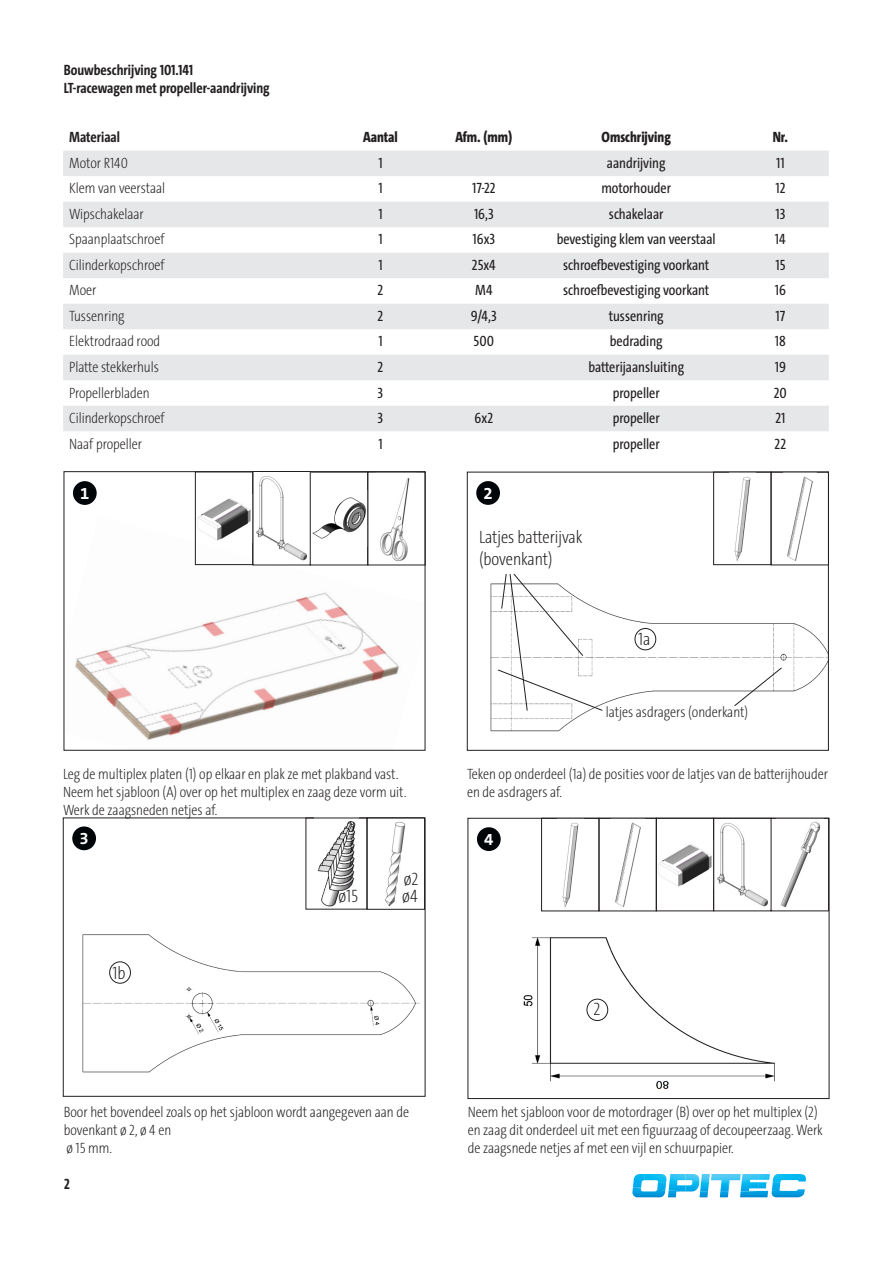
<style>
.page{position:relative;width:893px;height:1263px;background:#fff}
.page>*{position:absolute;margin:0;border:0;box-sizing:border-box;transform-origin:0 0}
.t1{font:200 18px/21.6px "The Sans Cd LF2";color:#231f20}
.t2{font:700 16.8px "The Sans B W7";color:#fff}
.Anleitung-Info{font:200 15px/18px "The Sans Cd LF2";color:#231f20}
.Tabelle-Inhalt-Zentriert{font:15px "The Sans Cd LF5 Plain";color:#231f20}
.Tabelle{font:200 15px "The Sans Cd LF2";color:#231f20}
.Beschreibung_linksbündig{font:700 15px "The Sans Cd LF7";color:#231f20}
.Tabelle-Headline_Zentriert{font:800 15px "The Sans Cd LF8";color:#231f20}
</style>
<div class="page">
<svg style="left:632px;top:1174px;width:174px;height:24px"></svg>
<img style="left:75px;top:516px;width:348px;height:224px">
<img style="left:523px;top:911px;width:304px;height:178px">
<img style="left:490px;top:565px;width:336px;height:167px">
<div style="left:475px;top:480px;width:26px;height:26px;background:#000507;border-radius:50%"></div>
<div style="left:475px;top:479px;width:27px;height:27px;border:2px solid #fff;border-radius:50%"></div>
<img style="left:787px;top:476px;width:26px;height:85px">
<div style="left:771px;top:472px;width:57px;height:93px;border:1px solid #231f20"></div>
<img style="left:734px;top:476px;width:17px;height:85px">
<img style="left:82px;top:934px;width:338px;height:139px">
<div style="left:71px;top:826px;width:26px;height:25px;background:#000507;border-radius:50%"></div>
<div style="left:71px;top:825px;width:27px;height:27px;border:2px solid #fff;border-radius:50%"></div>
<img style="left:385px;top:822px;width:21px;height:84px">
<div style="left:367px;top:818px;width:58px;height:91px;border:1px solid #231f20"></div>
<div style="left:63px;top:818px;width:362px;height:278px;border:1px solid #231f20"></div>
<div style="left:476px;top:826px;width:26px;height:26px;background:#000507;border-radius:50%"></div>
<div style="left:475px;top:825px;width:27px;height:28px;border:2px solid #fff;border-radius:50%"></div>
<img style="left:781px;top:822px;width:40px;height:85px">
<div style="left:771px;top:818px;width:58px;height:93px;border:1px solid #231f20"></div>
<img style="left:717px;top:823px;width:51px;height:84px">
<img style="left:658px;top:844px;width:54px;height:43px">
<div style="left:656px;top:818px;width:58px;height:93px;border:1px solid #231f20"></div>
<div style="left:109px;top:961px;width:22px;height:22px;border:1px solid #231f20;border-radius:50%"></div>
<div style="left:635px;top:628px;width:21px;height:22px;border:1px solid #231f20;border-radius:50%"></div>
<div style="left:72px;top:480px;width:26px;height:26px;background:#000507;border-radius:50%"></div>
<div style="left:71px;top:479px;width:27px;height:28px;border:2px solid #fff;border-radius:50%"></div>
<img style="left:377px;top:478px;width:39px;height:85px">
<img style="left:312px;top:497px;width:54px;height:49px">
<div style="left:310px;top:472px;width:58px;height:93px;border:1px solid #231f20"></div>
<img style="left:255px;top:476px;width:53px;height:87px">
<img style="left:197px;top:498px;width:54px;height:44px">
<div style="left:195px;top:472px;width:58px;height:93px;border:1px solid #231f20"></div>
<img style="left:318px;top:821px;width:38px;height:86px">
<div style="left:306px;top:818px;width:61px;height:91px;border:1px solid #231f20"></div>
<img style="left:615px;top:822px;width:26px;height:85px">
<div style="left:599px;top:818px;width:57px;height:93px;border:1px solid #231f20"></div>
<img style="left:562px;top:822px;width:17px;height:85px">
<div style="left:541px;top:818px;width:58px;height:93px;border:1px solid #231f20"></div>
<svg style="left:63px;top:151px;width:766px;height:280px;fill:#e6e7e9"></svg>
<svg style="left:497px;top:573px;width:106px;height:138px"></svg>
<svg style="left:734px;top:667px;width:48px;height:39px"></svg>
<div style="left:587px;top:999px;width:21px;height:22px;border:1px solid #231f20;border-radius:50%"></div>
<p class="Beschreibung_linksbündig" style="left:64px;top:60px;width:131px">Bouwbeschrijving 101.141</p>
<p class="Beschreibung_linksbündig" style="left:64px;top:78px;width:207px">LT-racewagen met propeller-aandrijving</p>
<p class="Beschreibung_linksbündig" style="left:69px;top:128px;width:52px">Materiaal</p>
<p class="Tabelle-Headline_Zentriert" style="left:363px;top:128px;width:36px">Aantal</p>
<p class="Tabelle-Headline_Zentriert" style="left:455px;top:128px;width:59px">Afm. (mm)</p>
<p class="Tabelle-Headline_Zentriert" style="left:602px;top:128px;width:71px">Omschrijving</p>
<p class="Tabelle-Headline_Zentriert" style="left:773px;top:128px;width:17px">Nr.</p>
<p class="Tabelle" style="left:69px;top:153px;width:60px">Motor R140</p>
<p class="Tabelle-Inhalt-Zentriert" style="left:378px;top:153px;width:6px">1</p>
<p class="Tabelle-Inhalt-Zentriert" style="left:607px;top:153px;width:60px">aandrijving</p>
<p class="Tabelle-Inhalt-Zentriert" style="left:776px;top:153px;width:10px">11</p>
<p class="Tabelle" style="left:69px;top:179px;width:98px">Klem van veerstaal</p>
<p class="Tabelle-Inhalt-Zentriert" style="left:378px;top:179px;width:6px">1</p>
<p class="Tabelle-Inhalt-Zentriert" style="left:472px;top:179px;width:25px">17-22</p>
<p class="Tabelle-Inhalt-Zentriert" style="left:601px;top:179px;width:71px">motorhouder</p>
<p class="Tabelle-Inhalt-Zentriert" style="left:775px;top:179px;width:12px">12</p>
<p class="Tabelle" style="left:69px;top:204px;width:76px">Wipschakelaar</p>
<p class="Tabelle-Inhalt-Zentriert" style="left:378px;top:204px;width:6px">1</p>
<p class="Tabelle-Inhalt-Zentriert" style="left:474px;top:204px;width:21px">16,3</p>
<p class="Tabelle-Inhalt-Zentriert" style="left:609px;top:204px;width:56px">schakelaar</p>
<p class="Tabelle-Inhalt-Zentriert" style="left:775px;top:204px;width:11px">13</p>
<p class="Tabelle" style="left:69px;top:230px;width:97px">Spaanplaatschroef</p>
<p class="Tabelle-Inhalt-Zentriert" style="left:378px;top:230px;width:6px">1</p>
<p class="Tabelle-Inhalt-Zentriert" style="left:473px;top:230px;width:24px">16x3</p>
<p class="Tabelle-Inhalt-Zentriert" style="left:557px;top:230px;width:161px">bevestiging klem van veerstaal</p>
<p class="Tabelle-Inhalt-Zentriert" style="left:775px;top:230px;width:12px">14</p>
<p class="Tabelle" style="left:69px;top:255px;width:97px">Cilinderkopschroef</p>
<p class="Tabelle-Inhalt-Zentriert" style="left:378px;top:255px;width:6px">1</p>
<p class="Tabelle-Inhalt-Zentriert" style="left:472px;top:255px;width:25px">25x4</p>
<p class="Tabelle-Inhalt-Zentriert" style="left:563px;top:255px;width:148px">schroefbevestiging voorkant</p>
<p class="Tabelle-Inhalt-Zentriert" style="left:775px;top:255px;width:12px">15</p>
<p class="Tabelle" style="left:69px;top:281px;width:29px">Moer</p>
<p class="Tabelle-Inhalt-Zentriert" style="left:378px;top:281px;width:7px">2</p>
<p class="Tabelle-Inhalt-Zentriert" style="left:475px;top:281px;width:19px">M4</p>
<p class="Tabelle-Inhalt-Zentriert" style="left:563px;top:281px;width:148px">schroefbevestiging voorkant</p>
<p class="Tabelle-Inhalt-Zentriert" style="left:775px;top:281px;width:13px">16</p>
<p class="Tabelle" style="left:69px;top:306px;width:57px">Tussenring</p>
<p class="Tabelle-Inhalt-Zentriert" style="left:378px;top:306px;width:7px">2</p>
<p class="Tabelle-Inhalt-Zentriert" style="left:471px;top:306px;width:27px">9/4,3</p>
<p class="Tabelle-Inhalt-Zentriert" style="left:609px;top:306px;width:57px">tussenring</p>
<p class="Tabelle-Inhalt-Zentriert" style="left:775px;top:306px;width:11px">17</p>
<p class="Tabelle" style="left:69px;top:332px;width:93px">Elektrodraad rood</p>
<p class="Tabelle-Inhalt-Zentriert" style="left:378px;top:332px;width:6px">1</p>
<p class="Tabelle-Inhalt-Zentriert" style="left:474px;top:332px;width:22px">500</p>
<p class="Tabelle-Inhalt-Zentriert" style="left:610px;top:332px;width:54px">bedrading</p>
<p class="Tabelle-Inhalt-Zentriert" style="left:775px;top:332px;width:12px">18</p>
<p class="Tabelle" style="left:69px;top:357px;width:91px">Platte stekkerhuls</p>
<p class="Tabelle-Inhalt-Zentriert" style="left:378px;top:357px;width:7px">2</p>
<p class="Tabelle-Inhalt-Zentriert" style="left:588px;top:357px;width:97px">batterijaansluiting</p>
<p class="Tabelle-Inhalt-Zentriert" style="left:775px;top:357px;width:13px">19</p>
<p class="Tabelle" style="left:69px;top:383px;width:82px">Propellerbladen</p>
<p class="Tabelle-Inhalt-Zentriert" style="left:378px;top:383px;width:7px">3</p>
<p class="Tabelle-Inhalt-Zentriert" style="left:613px;top:383px;width:48px">propeller</p>
<p class="Tabelle-Inhalt-Zentriert" style="left:774px;top:383px;width:15px">20</p>
<p class="Tabelle" style="left:69px;top:408px;width:97px">Cilinderkopschroef</p>
<p class="Tabelle-Inhalt-Zentriert" style="left:378px;top:408px;width:7px">3</p>
<p class="Tabelle-Inhalt-Zentriert" style="left:475px;top:408px;width:20px">6x2</p>
<p class="Tabelle-Inhalt-Zentriert" style="left:613px;top:408px;width:48px">propeller</p>
<p class="Tabelle-Inhalt-Zentriert" style="left:775px;top:408px;width:11px">21</p>
<p class="Tabelle" style="left:69px;top:434px;width:75px">Naaf propeller</p>
<p class="Tabelle-Inhalt-Zentriert" style="left:378px;top:434px;width:6px">1</p>
<p class="Tabelle-Inhalt-Zentriert" style="left:613px;top:434px;width:48px">propeller</p>
<p class="Tabelle-Inhalt-Zentriert" style="left:775px;top:434px;width:13px">22</p>
<p class="t2" style="left:80px;top:482px;width:11px">1</p>
<p class="Anleitung-Info" style="left:63px;top:764px;width:345px">Leg de multiplex platen (1) op elkaar en plak ze met plakband vast.<br>Neem het sjabloon (A) over op het multiplex en zaag deze vorm uit.<br>Werk de zaagsneden netjes af.</p>
<p class="t2" style="left:483px;top:482px;width:11px">2</p>
<p class="t1" style="left:479px;top:526px;width:105px">Latjes batterijvak (bovenkant)</p>
<p class="t1" style="left:638px;top:628px;width:14px">1a</p>
<p class="Anleitung-Info" style="left:606px;top:702px;width:144px">latjes asdragers (onderkant)</p>
<p class="Anleitung-Info" style="left:467px;top:764px;width:362px">Teken op onderdeel (1a) de posities voor de latjes van de batterijhouder en de asdragers af.</p>
<p class="t2" style="left:80px;top:827px;width:11px">3</p>
<p class="t2" style="left:484px;top:828px;width:11px">4</p>
<p class="t1" style="left:113px;top:961px;width:15px">1b</p>
<p class="t1" style="left:338px;top:885px;width:21px">ø15</p>
<p class="t1" style="left:404px;top:868px;width:16px">ø2</p>
<p class="t1" style="left:402px;top:884px;width:17px">ø4</p>
<p class="Anleitung-Info" style="left:64px;top:1102px;width:347px">Boor het bovendeel zoals op het sjabloon wordt aangegeven aan de bovenkant ø 2, ø 4 en</p>
<p class="Anleitung-Info" style="left:66px;top:1138px;width:47px">ø 15 mm.</p>
<p class="Beschreibung_linksbündig" style="left:64px;top:1174px;width:7px">2</p>
<p class="t1" style="left:594px;top:997px;width:8px">2</p>
<p class="Anleitung-Info" style="left:468px;top:1102px;width:356px">Neem het sjabloon voor de motordrager (B) over op het multiplex (2) en zaag dit onderdeel uit met een figuurzaag of decoupeerzaag. Werk de zaagsnede netjes af met een vijl en schuurpapier.</p>
</div>
